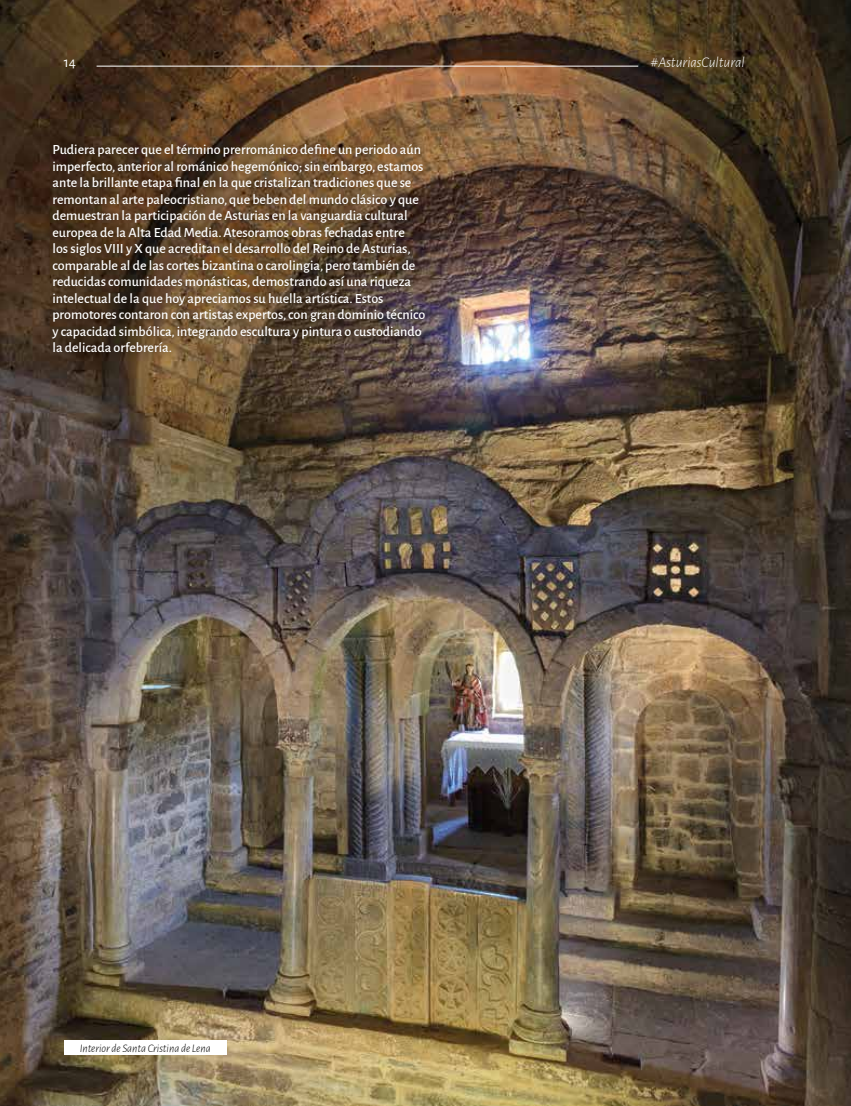
<style>
.page{position:relative;width:851px;height:1106px;background:#fff}
.page>*{position:absolute;margin:0;border:0;box-sizing:border-box;transform-origin:0 0}
.t1{font:italic 300 14.85px "Alegreya Sans";color:#fff}
.t2{font:14.85px "Alegreya Sans";color:#fff}
.t3{font:500 14.1px/16.5px "Alegreya Sans";color:#fff}
.t4{font:italic 300 11.55px "Alegreya Sans";color:#000}
</style>
<div class="page">
<img style="left:0;top:0;width:850px;height:1106px">
<hr style="left:97px;top:66px;width:541px;height:1px;background:#fff">
<div style="left:64px;top:1040px;width:162px;height:14px;background:#fff"></div>
<div style="left:44px;top:135px;width:390px;height:226px;background:#000;opacity:.65"></div>
<p class="t2" style="left:64px;top:52px;width:14px">14</p>
<p class="t1" style="left:651px;top:52px;width:95px">#AsturiasCultural</p>
<p class="t3" style="left:52px;top:140px;width:374px">Pudiera parecer que el término prerrománico define un periodo aún imperfecto, anterior al románico hegemónico; sin embargo, estamos ante la brillante etapa final en la que cristalizan tradiciones que se remontan al arte paleocristiano, que beben del mundo clásico y que demuestran la participación de Asturias en la vanguardia cultural europea de la Alta Edad Media. Atesoramos obras fechadas entre<br>los siglos VIII y X que acreditan el desarrollo del Reino de Asturias, comparable al de las cortes bizantina o carolingia, pero también de reducidas comunidades monásticas, demostrando así una riqueza intelectual de la que hoy apreciamos su huella artística. Estos promotores contaron con artistas expertos, con gran dominio técnico y capacidad simbólica, integrando escultura y pintura o custodiando la delicada orfebrería.</p>
<p class="t4" style="left:80px;top:1041px;width:132px">Interior de Santa Cristina de Lena</p>
</div>
